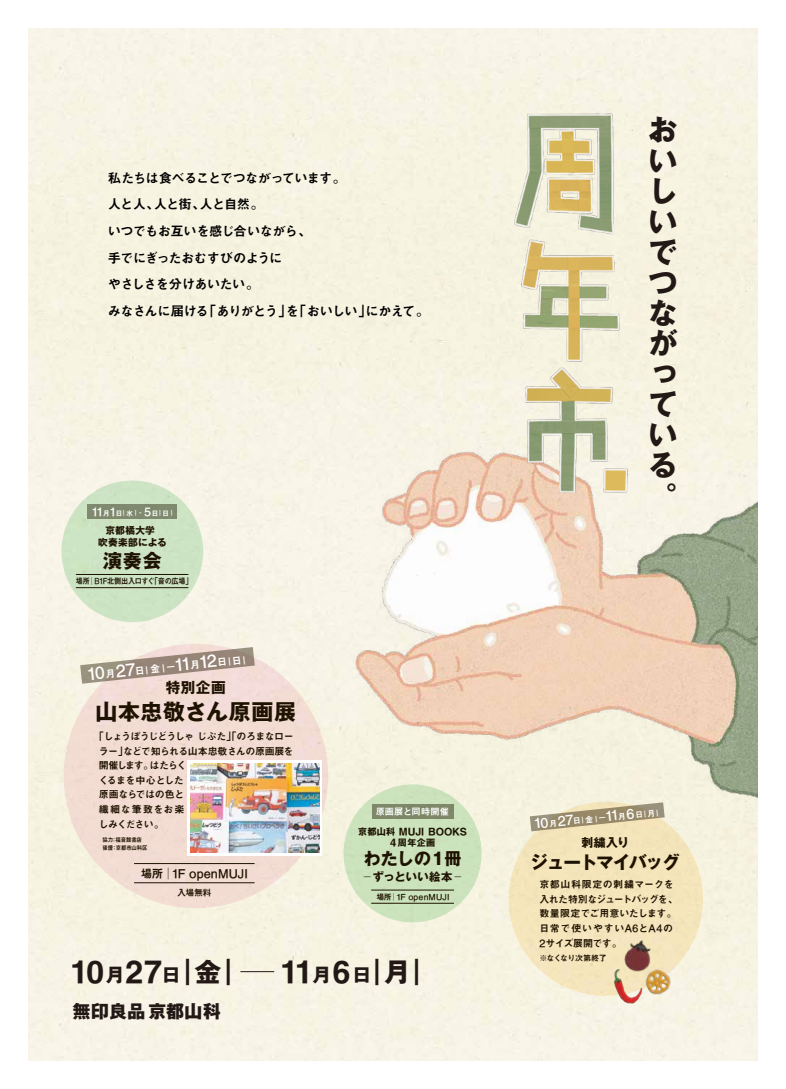
<style>
.page{position:relative;width:786px;height:1089px;background:#fff}
.page>*{position:absolute;margin:0;border:0;box-sizing:border-box;transform-origin:0 0}
.t1{font:700 29px/30.4px "Gothic MB101 Pro";color:#221815;text-align:justify}
.t2{font:26.4px "MUJI Helvetica Bold";color:#221815}
.t3{font:700 21.8px "Gothic MB101 Pro";letter-spacing:.03em;color:#1e1200}
.t4{font:700 19px "Gothic MB101 Pro";color:#1e1200}
.t5{font:700 17.7px "Gothic MB101 Pro";letter-spacing:-.065em;color:#1e1200}
.t6{font:800 17.7px "Gothic MB101 Pro";letter-spacing:.04em;color:#221815}
.t7{font:700 17px "Gothic MB101 Pro";letter-spacing:-.06em;color:#1e1200}
.t8{font:16px "MUJI Font";color:#fff}
.t9{font:700 14.6px "Gothic MB101 Pro";color:#1e1200}
.t10{font:13.3px/26.5px "Midashi Go Pro MB31";letter-spacing:-.06em;color:#000}
.t11{font:13px "MUJI Font";color:#fff}
.t12{font:700 11.8px "Gothic MB101 Pro";color:#1e1200}
.t13{font:11.7px "MUJI Font";letter-spacing:.01em;color:#1e1200}
.t14{font:700 11.3px "Gothic MB101 Pro";letter-spacing:.015em;color:#1e1200}
.t15{font:10px/14.6px "Midashi Go Pro MB31";letter-spacing:-.065em;color:#1e1200}
.t16{font:10px/14.6px "Midashi Go Pro MB31";letter-spacing:-.02em;color:#1e1200}
.t17{font:700 9.7px/12.1px "Gothic MB101 Pro";letter-spacing:.02em;color:#1e1200;text-align:center}
.t18{font:9.2px "Midashi Go Pro MB31";letter-spacing:.01em;color:#fff}
.t19{font:9px "MUJI Helvetica Bold";letter-spacing:-.04em;color:#1e1200}
.t20{font:700 9px "Gothic MB101 Pro";color:#1e1200}
.t21{font:9px "Midashi Go Pro MB31";color:#1e1200}
.t22{font:8px "Midashi Go Pro MB31";letter-spacing:-.045em;color:#1e1200;scale:.9 1}
.t23{font:8px "MUJI Font";letter-spacing:.025em;color:#1e1200}
.t24{font:8px "Midashi Go Pro MB31";letter-spacing:-.045em;color:#1e1200}
.t25{font:7.1px "Midashi Go Pro MB31";color:#fff}
.t26{font:6px/8px "Midashi Go Pro MB31";letter-spacing:-.025em;color:#1e1200;scale:.9 1}
.s1{font-family:"MUJI Font";font-size:11.2px}
.s2{font-size:5.7px}
.s3{font-family:"Koz Go Pr 6 N"}
.s4{font-family:"MUJI Font"}
.s5{font-family:"Midashi Go Pro MB31";font-size:10.2px}
.s6{font-family:"Midashi Go Pro MB31";font-size:8.2px}
.s7{font-family:"Midashi Go Pro MB31";font-size:8.3px}
.s8{font-family:"Midashi Go Pro MB31";font-size:6.6px}
.s9{font-family:"Gothic MB101 Pro";font-weight:700}
.s10{font-family:"MUJI Helvetica Bold";font-weight:400}
.s11{font-family:"Midashi Go Pro MB31"}
.s12{font-family:"Gothic MB101 Pro";font-weight:700;font-size:18.8px}
</style>
<div class="page">
<div style="left:61px;top:480px;width:142px;height:142px;background:#cee5c5;border-radius:50%"></div>
<svg style="left:508px;top:873px;width:194px;height:123px;background:#f4e7c2"></svg>
<div style="left:343px;top:784px;width:138px;height:138px;background:#cce3bd;border-radius:50%"></div>
<hr style="left:371px;top:889px;width:83px;height:1px;background:#1e1200">
<hr style="left:371px;top:903px;width:83px;height:1px;background:#1e1200">
<div style="left:87px;top:504px;width:90px;height:15px;background:#7f896d"></div>
<div style="left:64px;top:643px;width:264px;height:265px;background:#f2dcd3;border-radius:50%"></div>
<svg style="left:80px;top:647px;width:175px;height:36px"></svg>
<svg style="left:187px;top:760px;width:135px;height:95px"></svg>
<img style="left:190px;top:763px;width:129px;height:89px">
<hr style="left:134px;top:863px;width:120px;height:1px;background:#1e1200">
<hr style="left:134px;top:882px;width:120px;height:1px;background:#1e1200">
<img style="left:608px;top:964px;width:37px;height:43px">
<img style="left:643px;top:965px;width:29px;height:33px">
<hr style="left:76px;top:574px;width:112px;height:1px;background:#1e1200">
<hr style="left:76px;top:587px;width:112px;height:1px;background:#1e1200">
<img style="left:616px;top:931px;width:43px;height:46px">
<img style="left:351px;top:257px;width:406px;height:616px">
<hr style="left:240px;top:971px;width:34px;height:1px;background:#221815">
<img style="left:491px;top:106px;width:156px;height:404px">
<p class="t10" style="left:108px;top:163px;width:323px">私たちは食べることでつながっています。<br>人と人、人と街、人と自然。<br>いつでもお互いを感じ合いながら、<br>手でにぎったおむすびのように<br>やさしさを分けあいたい。<br>みなさんに届ける「ありがとう」を「おいしい」にかえて。</p>
<p class="t25" style="left:92px;top:507px;width:85px"><span class="s1">11</span>月<span class="s1">1</span>日<span class="s2">｜</span>水<span class="s2">｜・</span><span class="s1">5</span>日<span class="s2">｜</span>日<span class="s2">｜</span></p>
<p class="t17" style="left:98px;top:523px;width:70px">京都橘大学<br>吹奏楽部による</p>
<h3 class="t4" style="left:103px;top:544px;width:60px">演奏会</h3>
<p class="t22" style="left:76px;top:575px;width:131px">場所<span class="s3">｜</span><span class="s4">B1F</span>北側出入口すぐ「音の広場」</p>
<h1 class="t1" style="left:648px;top:112px;width:30px">おいしいでつながっている。</h1>
<p class="t8" style="left:87px;top:663px;width:164px;rotate:-6deg">10<span class="s5">月</span>27<span class="s5">日</span><span class="s6">｜</span><span class="s5">金</span><span class="s6">｜</span><span class="s5">－</span>11<span class="s5">月</span>12<span class="s5">日</span><span class="s6">｜</span><span class="s5">日</span><span class="s6">｜</span></p>
<p class="t9" style="left:166px;top:675px;width:62px">特別企画</p>
<h3 class="t3" style="left:95px;top:693px;width:202px">山本忠敬さん原画展</h3>
<p class="t15" style="left:99px;top:728px;width:197px;text-indent:-5px">「しょうぼうじどうしゃじぷた」「のろまなローラー」などで知られる山本忠敬さんの原画展を開催します。はたらく<br>くるまを中心とした<br>原画ならではの色と<br>繊細な筆致をお楽<br>しみください。</p>
<p class="t18" style="left:375px;top:804px;width:75px">原画展と同時開催</p>
<p class="t11" style="left:533px;top:815px;width:129px;rotate:-6deg">10<span class="s7">月</span>27<span class="s7">日</span><span class="s8">｜</span><span class="s7">金</span><span class="s8">｜</span><span class="s7">－</span>11<span class="s7">月</span>6<span class="s7">日</span><span class="s8">｜</span><span class="s7">月</span><span class="s8">｜</span></p>
<p class="t19" style="left:358px;top:824px;width:110px"><span class="s9">京都山科</span> MUJI BOOKS</p>
<p class="t20" style="left:390px;top:835px;width:47px"><span class="s10">4</span>周年企画</p>
<p class="t7" style="left:364px;top:844px;width:99px">わたしの１冊</p>
<p class="t14" style="left:362px;top:867px;width:101px"><span class="s10">-</span>ずっといい絵本<span class="s10">-</span></p>
<p class="t26" style="left:102px;top:834px;width:52px">協力：福音館書店　後援：京都市山科区</p>
<p class="t12" style="left:581px;top:832px;width:49px">刺繍入り</p>
<h3 class="t5" style="left:530px;top:847px;width:151px">ジュートマイバッグ</h3>
<p class="t13" style="left:141px;top:865px;width:108px"><span class="s11">場所</span><span class="s3">｜</span>1F openMUJI</p>
<p class="t21" style="left:177px;top:885px;width:36px">入場無料</p>
<p class="t16" style="left:539px;top:876px;width:140px">京都山科限定の刺繍マークを入れた特別なジュートバッグを、数量限定でご用意いたします。日常で使いやすい<span class="s4">A6</span>と<span class="s4">A4</span>の<br><span class="s4">2</span>サイズ展開です。</p>
<p class="t24" style="left:539px;top:951px;width:69px">※なくなり次第終了</p>
<p class="t23" style="left:376px;top:891px;width:75px"><span class="s11">場所</span><span class="s3">｜</span>1F openMUJI</p>
<h2 class="t2" style="left:71px;top:952px;width:172px">10<span class="s12">月</span>27<span class="s12">日</span><span class="s9">｜金｜</span></h2>
<h2 class="t2" style="left:280px;top:952px;width:151px">11<span class="s12">月</span>6<span class="s12">日</span><span class="s9">｜月｜</span></h2>
<h3 class="t6" style="left:73px;top:996px;width:150px">無印良品京都山科</h3>
</div>
